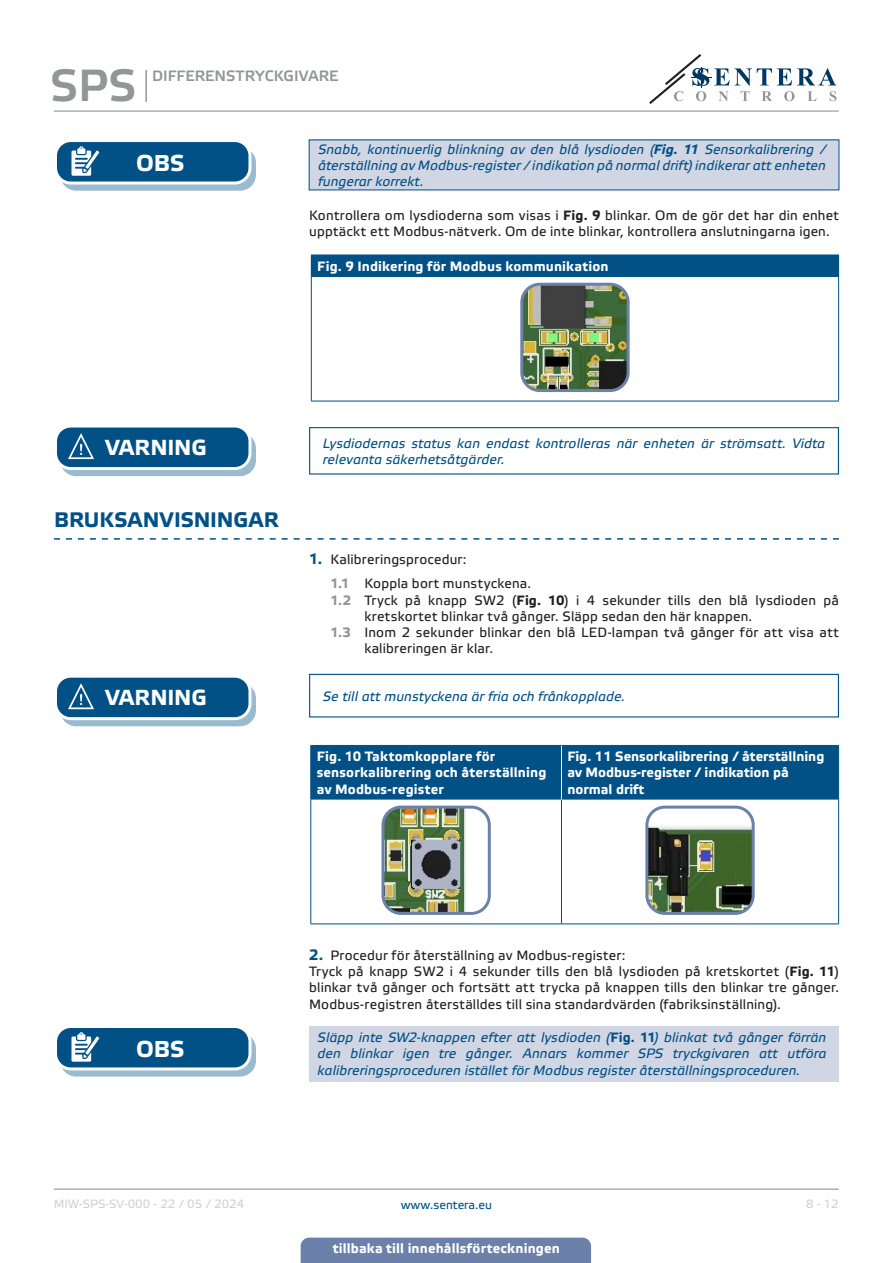
<style>
.page{position:relative;width:893px;height:1263px;background:#fff}
.page>*{position:absolute;margin:0;border:0;box-sizing:border-box;transform-origin:0 0}
.t1{font:45px "Etelka Medium Pro";color:#939598}
.t2{font:700 22.95px "Etelka Text Pro";letter-spacing:-.005em;color:#fff}
.t3{font:700 21.75px "Etelka Text Pro";letter-spacing:-.01em;color:#fff}
.t4{font:700 21px "Etelka Text Pro";letter-spacing:-.005em;color:#015186}
.t5{font:15px "Etelka Medium Pro";color:#939598}
.body{font:13.5px/16.2px "Etelka Text Pro";letter-spacing:.015em;color:#231f20}
.attention{font:italic 13.5px/16.2px "Etelka Text Pro";letter-spacing:.01em;color:#015186;text-align:justify}
.table_text{font:700 13.5px/16.2px "Etelka Text Pro";letter-spacing:.01em;color:#fff}
.t6{font:12px "Etelka Text Pro";color:#d1d2d4}
.t7{font:12px "Etelka Text Pro";color:#015186}
.s1{font-weight:700}
.s2{font-weight:700;font-size:15px;color:#015186}
.s3{font-weight:700;color:#939598}
.s4{font-weight:700;font-style:normal}
</style>
<div class="page">
<hr style="left:54px;top:111px;width:785px;height:1px;background:#939598">
<hr style="left:54px;top:1188px;width:785px;height:2px;background:#939598">
<svg style="left:649px;top:54px;width:187px;height:50px"></svg>
<div style="left:301px;top:1237px;width:290px;height:26px;background:#6c81aa"></div>
<hr style="left:145px;top:70px;width:2px;height:32px;background:#939598">
<div style="left:309px;top:140px;width:530px;height:50px;background:#d1d6e4"></div>
<div style="left:61px;top:148px;width:194px;height:42px;background:#9abacf;border-radius:15px"></div>
<div style="left:60px;top:147px;width:196px;height:44px;border:1px solid #015186;border-radius:15px"></div>
<div style="left:56px;top:141px;width:194px;height:42px;background:#015186;border-radius:15px"></div>
<div style="left:54px;top:139px;width:197px;height:46px;border:3px solid #fff;border-radius:15px"></div>
<svg style="left:71px;top:146px;width:34px;height:38px"></svg>
<div style="left:311px;top:255px;width:528px;height:22px;background:#015186"></div>
<hr style="left:311px;top:277px;width:1px;height:124px;background:#015186">
<hr style="left:838px;top:277px;width:1px;height:124px;background:#015186">
<hr style="left:311px;top:401px;width:528px;height:1px;background:#015186">
<img style="left:524px;top:287px;width:102px;height:101px">
<div style="left:520px;top:283px;width:110px;height:109px;border:3px solid #6c81aa;border-radius:18px"></div>
<div style="left:309px;top:427px;width:530px;height:47px;border:1px solid #015186"></div>
<div style="left:61px;top:433px;width:194px;height:42px;background:#9abacf;border-radius:15px"></div>
<div style="left:60px;top:432px;width:196px;height:44px;border:1px solid #015186;border-radius:15px"></div>
<div style="left:56px;top:426px;width:194px;height:42px;background:#015186;border-radius:15px"></div>
<div style="left:54px;top:424px;width:197px;height:46px;border:3px solid #fff;border-radius:15px"></div>
<svg style="left:67px;top:433px;width:38px;height:36px"></svg>
<svg style="left:54px;top:538px;width:785px;height:2px"></svg>
<svg style="left:61px;top:683px;width:194px;height:43px"></svg>
<div style="left:60px;top:682px;width:196px;height:44px;border:1px solid #015186;border-radius:15px"></div>
<div style="left:56px;top:676px;width:194px;height:43px;background:#015186;border-radius:15px"></div>
<div style="left:54px;top:675px;width:197px;height:45px;border:3px solid #fff;border-radius:15px"></div>
<svg style="left:67px;top:683px;width:38px;height:36px"></svg>
<div style="left:309px;top:674px;width:530px;height:43px;border:1px solid #015186"></div>
<div style="left:311px;top:746px;width:527px;height:54px;background:#015186"></div>
<hr style="left:310px;top:745px;width:251px;height:1px;background:#015186">
<hr style="left:310px;top:746px;width:1px;height:54px;background:#015186">
<hr style="left:561px;top:745px;width:278px;height:1px;background:#015186">
<hr style="left:838px;top:746px;width:1px;height:54px;background:#015186">
<hr style="left:310px;top:800px;width:1px;height:123px;background:#015186">
<hr style="left:561px;top:800px;width:1px;height:123px;background:#015186">
<hr style="left:838px;top:800px;width:1px;height:123px;background:#015186">
<hr style="left:310px;top:923px;width:251px;height:1px;background:#015186">
<hr style="left:561px;top:923px;width:278px;height:1px;background:#015186">
<hr style="left:561px;top:746px;width:1px;height:54px;background:#fff">
<img style="left:385px;top:810px;width:81px;height:101px">
<div style="left:381px;top:806px;width:110px;height:109px;border:3px solid #6c81aa;border-radius:18px"></div>
<img style="left:649px;top:825px;width:102px;height:86px">
<div style="left:645px;top:806px;width:110px;height:109px;border:3px solid #6c81aa;border-radius:18px"></div>
<div style="left:309px;top:1025px;width:530px;height:56px;background:#d1d6e4"></div>
<svg style="left:61px;top:1033px;width:194px;height:43px"></svg>
<div style="left:60px;top:1033px;width:196px;height:43px;border:1px solid #015186;border-radius:15px"></div>
<div style="left:56px;top:1026px;width:194px;height:43px;background:#015186;border-radius:15px"></div>
<div style="left:54px;top:1025px;width:197px;height:45px;border:3px solid #fff;border-radius:15px"></div>
<svg style="left:71px;top:1032px;width:34px;height:38px"></svg>
<h1 class="t1" style="left:50px;top:61px;width:88px">SPS</h1>
<p class="t5" style="left:152px;top:67px;width:188px">DIFFERENSTRYCKGIVARE</p>
<p class="t2" style="left:136px;top:151px;width:50px">OBS</p>
<p class="attention" style="left:318px;top:142px;width:509px">Snabb, kontinuerlig blinkning av den blå lysdioden (<span class="s1">Fig. 11</span> Sensorkalibrering / återställning av Modbus-register / indikation på normal drift) indikerar att enheten fungerar korrekt.</p>
<p class="body" style="left:309px;top:208px;width:531px">Kontrollera om lysdioderna som visas i <span class="s1">Fig. 9</span> blinkar. Om de gör det har din enhet upptäckt ett Modbus-nätverk. Om de inte blinkar, kontrollera anslutningarna igen.</p>
<p class="table_text" style="left:317px;top:259px;width:293px">Fig. 9 Indikering för Modbus kommunikation</p>
<p class="t3" style="left:105px;top:435px;width:103px">VARNING</p>
<p class="t4" style="left:54px;top:508px;width:227px">BRUKSANVISNINGAR</p>
<p class="attention" style="left:323px;top:436px;width:504px">Lysdiodernas status kan endast kontrolleras när enheten är strömsatt. Vidta relevanta säkerhetsåtgärder.</p>
<p class="body" style="left:309px;top:552px;width:159px"><span class="s2">1.</span> Kalibreringsprocedur:</p>
<p class="body" style="left:330px;top:576px;width:202px"><span class="s3">1.1</span> Koppla bort munstyckena.</p>
<p class="body" style="left:364px;top:593px;width:476px;text-indent:-34px"><span class="s3">1.2</span> Tryck på knapp SW2 (<span class="s1">Fig. 10</span>) i 4 sekunder tills den blå lysdioden på kretskortet blinkar två gånger. Släpp sedan den här knappen.</p>
<p class="body" style="left:364px;top:625px;width:476px;text-indent:-34px"><span class="s3">1.3</span> Inom 2 sekunder blinkar den blå LED-lampan två gånger för att visa att kalibreringen är klar.</p>
<p class="t3" style="left:105px;top:685px;width:103px">VARNING</p>
<p class="attention" style="left:323px;top:689px;width:304px">Se till att munstyckena är fria och frånkopplade.</p>
<p class="t2" style="left:136px;top:1036px;width:50px">OBS</p>
<p class="table_text" style="left:317px;top:749px;width:231px">Fig. 10 Taktomkopplare för sensorkalibrering och återställning av Modbus-register</p>
<p class="table_text" style="left:567px;top:749px;width:258px">Fig. 11 Sensorkalibrering / återställning av Modbus-register / indikation på normal drift</p>
<p class="body" style="left:309px;top:948px;width:318px"><span class="s2">2.</span> Procedur för återställning av Modbus-register:</p>
<p class="body" style="left:309px;top:964px;width:531px;text-align:justify">Tryck på knapp SW2 i 4 sekunder tills den blå lysdioden på kretskortet (<span class="s1">Fig. 11</span>) blinkar två gånger och fortsätt att trycka på knappen tills den blinkar tre gånger.<br>Modbus-registren återställdes till sina standardvärden (fabriksinställning).</p>
<p class="attention" style="left:318px;top:1030px;width:510px">Släpp inte SW2-knappen efter att lysdioden (<span class="s4">Fig. 11</span>) blinkat två gånger förrän den blinkar igen tre gånger. Annars kommer SPS tryckgivaren att utföra kalibreringsproceduren istället för Modbus register återställningsproceduren.</p>
<p class="t6" style="left:54px;top:1197px;width:192px">MIW-SPS-SV-000 - 22 / 05 / 2024</p>
<p class="t7" style="left:401px;top:1198px;width:93px">www.sentera.eu</p>
<p class="t6" style="left:806px;top:1197px;width:34px">8 - 12</p>
<p class="table_text" style="left:333px;top:1240px;width:229px">tillbaka till innehållsförteckningen</p>
</div>
